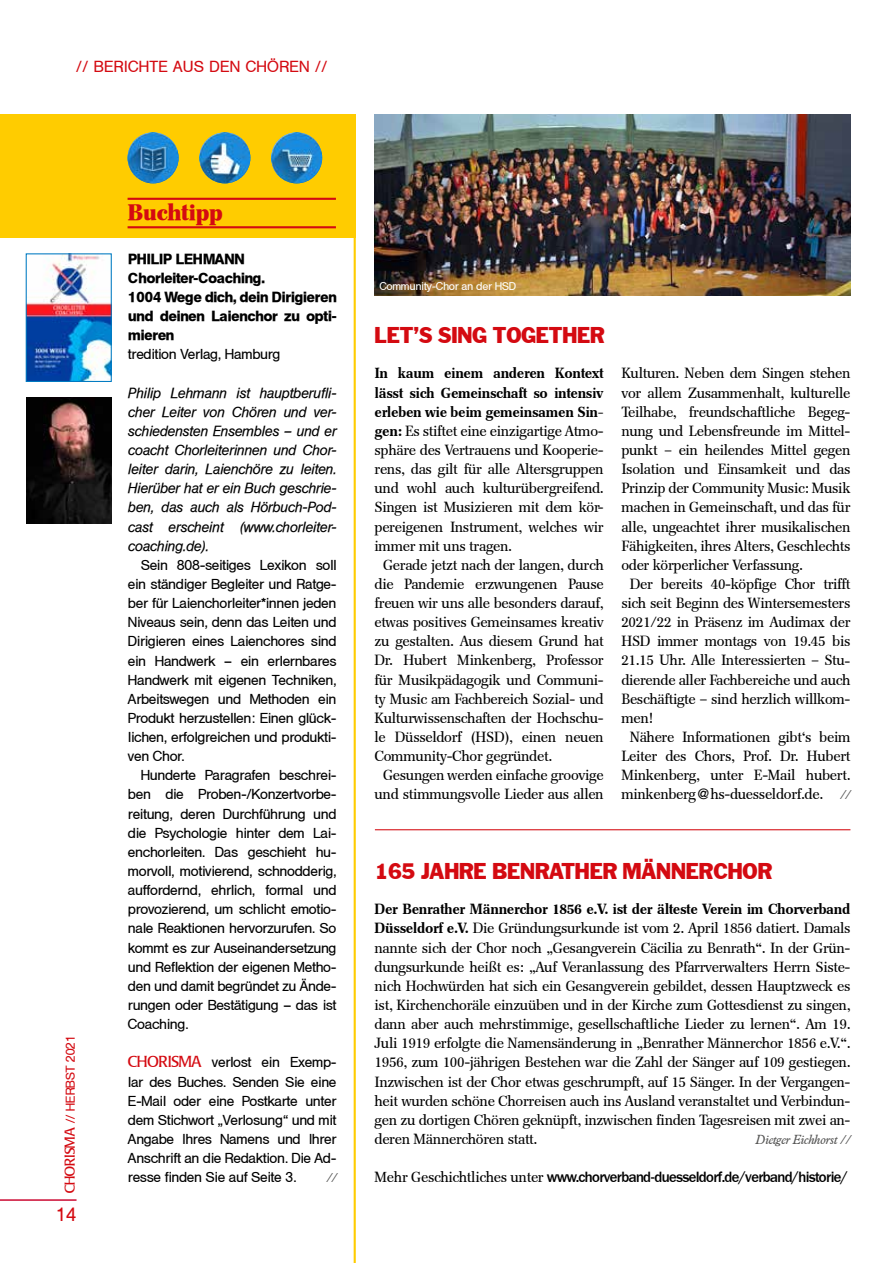
<style>
.page{position:relative;width:893px;height:1263px;background:#fff}
.page>*{position:absolute;margin:0;border:0;box-sizing:border-box;transform-origin:0 0}
.t1{font:22.35px "Frapant Normal";color:#d40a11}
.t2{font:700 22.35px "Frapant Antiqua";color:#d40a11}
.t3{font:19.2px "Helten Normal";color:#d40a11}
.t4{font:15.9px "Helten Normal";letter-spacing:.04em;color:#d40a11}
.t5{font:14.4px/19.2px "Frapant Antiqua Normal";color:#000;text-align:justify}
.t6{font:14.4px/19.2px "Helten Normal";color:#000;text-align:justify}
.t7{font:italic 14.4px/19.2px "Helten";color:#000;text-align:justify}
.t8{font:14.4px/19.2px "Frapant Antiqua Medium Normal";color:#000;text-align:justify}
.t9{font:14.4px/19.2px "Helten Large Normal";color:#000}
.t10{font:14.4px "Frapant Large Normal";letter-spacing:-.01em;color:#000}
.t11{font:12.75px "Helten Normal";color:#d40a11}
.t12{font:italic 12.75px "Plan";color:#565655}
.t13{font:11.1px "Helten Normal";color:#fff}
.s1{font-family:"Polar Normal";font-size:14.4px}
.s2{font-family:"Polar Normal";font-size:15.9px;color:#d40a11}
.s3{font-family:"Frapant Antiqua Medium Normal"}
.s4{font-family:"Plan";font-style:italic;font-size:12.75px;color:#565655}
.s5{font-family:"Frapant Antiqua Normal"}
</style>
<div class="page">
<hr style="left:0;top:1199px;width:77px;height:2px;background:#cc0b33">
<img style="left:375px;top:115px;width:475px;height:181px">
<div style="left:0;top:115px;width:356px;height:123px;background:#fc0"></div>
<hr style="left:354px;top:215px;width:2px;height:1048px;background:#fc0">
<img style="left:128px;top:132px;width:51px;height:51px;border-radius:26px">
<img style="left:199px;top:132px;width:51px;height:51px;border-radius:26px">
<img style="left:271px;top:132px;width:51px;height:51px;border-radius:26px">
<img style="left:28px;top:255px;width:82px;height:125px">
<div style="left:26px;top:253px;width:86px;height:129px;border:1px solid #007ac2"></div>
<img style="left:26px;top:397px;width:85px;height:126px">
<hr style="left:128px;top:226px;width:208px;height:2px;background:#d40a11">
<hr style="left:128px;top:198px;width:208px;height:2px;background:#d40a11">
<hr style="left:375px;top:829px;width:475px;height:1px;background:#d40a11">
<p class="t4" style="left:77px;top:58px;width:252px">// BERICHTE AUS DEN CHÖREN //</p>
<p class="t11" style="left:63px;top:1193px;width:160px;rotate:-90deg"><span class="s1">CHORISMA</span> // HERBST 2021</p>
<h2 class="t3" style="left:56px;top:1203px;width:22px">14</h2>
<h1 class="t2" style="left:128px;top:200px;width:96px">Buchtipp</h1>
<p class="t9" style="left:128px;top:249px;width:210px">PHILIP LEHMANN<br>Chorleiter-Coaching.<br>1004 Wege dich, dein Dirigieren und deinen Laienchor zu opti&shy;mieren</p>
<p class="t6" style="left:128px;top:345px;width:154px">tredition Verlag, Hamburg</p>
<p class="t7" style="left:128px;top:383px;width:210px">Philip Lehmann ist hauptberufli&shy;cher Leiter von Chören und ver&shy;schiedensten Ensembles – und er coacht Chorleiterinnen und Chor&shy;leiter darin, Laienchöre zu leiten.<br>Hierüber hat er ein Buch geschrie&shy;ben, das auch als Hörbuch-Pod&shy;cast erscheint (www.chorleiter&shy;coaching.de).</p>
<p class="t6" style="left:128px;top:555px;width:210px;text-indent:13px">Sein 808-seitiges Lexikon soll ein ständiger Begleiter und Ratge&shy;ber für Laienchorleiter*innen jeden Niveaus sein, denn das Leiten und Dirigieren eines Laienchores sind ein Handwerk – ein erlernbares Handwerk mit eigenen Techniken, Arbeitswegen und Methoden ein Produkt herzustellen: Einen glück&shy;lichen, erfolgreichen und produkti&shy;ven Chor.</p>
<p class="t6" style="left:128px;top:766px;width:210px;text-indent:13px">Hunderte Paragrafen beschrei&shy;ben die Proben-/Konzertvorbe&shy;reitung, deren Durchführung und die Psychologie hinter dem Lai&shy;enchorleiten. Das geschieht hu&shy;morvoll, motivierend, schnodderig, auffordernd, ehrlich, formal und provozierend, um schlicht emotio&shy;nale Reaktionen hervorzurufen. So kommt es zur Auseinandersetzung und Reflektion der eigenen Metho&shy;den und damit begründet zu Ände&shy;rungen oder Bestätigung – das ist Coaching.</p>
<p class="t6" style="left:128px;top:1053px;width:210px"><span class="s2">CHORISMA</span> verlost ein Exemp&shy;lar des Buches. Senden Sie eine E-Mail oder eine Postkarte unter dem Stichwort „Verlosung“ und mit Angabe Ihres Namens und Ihrer Anschrift an die Redaktion. Die Ad&shy;resse finden Sie auf Seite 3.</p>
<p class="t12" style="left:326px;top:1170px;width:12px">//</p>
<p class="t13" style="left:380px;top:280px;width:138px">Community-Chor an der HSD</p>
<h1 class="t1" style="left:375px;top:323px;width:232px">LET’S SING TOGETHER</h1>
<p class="t8" style="left:375px;top:364px;width:230px">In kaum einem anderen Kontext lässt sich Gemeinschaft so intensiv erleben wie beim gemeinsamen Sin-</p>
<p class="t5" style="left:375px;top:422px;width:230px"><span class="s3">gen:</span> Es stiftet eine einzigartige Atmo-</p>
<p class="t5" style="left:375px;top:441px;width:230px">sphäre des Vertrauens und Kooperie-</p>
<p class="t5" style="left:375px;top:460px;width:230px">rens, das gilt für alle Altersgruppen</p>
<p class="t5" style="left:375px;top:479px;width:230px">und wohl auch kulturübergreifend.</p>
<p class="t5" style="left:375px;top:498px;width:230px">Singen ist Musizieren mit dem kör-</p>
<p class="t5" style="left:375px;top:517px;width:230px">pereigenen Instrument, welches wir</p>
<p class="t5" style="left:375px;top:536px;width:139px">immer mit uns tragen.</p>
<p class="t5" style="left:383px;top:556px;width:222px">Gerade jetzt nach der langen, durch</p>
<p class="t5" style="left:375px;top:575px;width:230px">die Pandemie erzwungenen Pause</p>
<p class="t5" style="left:375px;top:594px;width:230px">freuen wir uns alle besonders darauf,</p>
<p class="t5" style="left:375px;top:613px;width:230px">etwas positives Gemeinsames kreativ</p>
<p class="t5" style="left:375px;top:632px;width:230px">zu gestalten. Aus diesem Grund hat</p>
<p class="t5" style="left:375px;top:651px;width:230px">Dr. Hubert Minkenberg, Professor</p>
<p class="t5" style="left:375px;top:670px;width:230px">für Musikpädagogik und Communi-</p>
<p class="t5" style="left:375px;top:690px;width:230px">ty Music am Fachbereich Sozial- und</p>
<p class="t5" style="left:375px;top:709px;width:230px">Kulturwissenschaften der Hochschu-</p>
<p class="t5" style="left:375px;top:728px;width:230px">le Düsseldorf (HSD), einen neuen</p>
<p class="t5" style="left:375px;top:747px;width:179px">Community-Chor gegründet.</p>
<p class="t5" style="left:383px;top:766px;width:222px">Gesungen werden einfache groovige</p>
<p class="t5" style="left:375px;top:785px;width:230px">und stimmungsvolle Lieder aus allen</p>
<p class="t5" style="left:622px;top:364px;width:230px">Kulturen. Neben dem Singen stehen</p>
<p class="t5" style="left:622px;top:383px;width:230px">vor allem Zusammenhalt, kulturelle</p>
<p class="t5" style="left:622px;top:402px;width:230px">Teilhabe, freundschaftliche Begeg-</p>
<p class="t5" style="left:622px;top:422px;width:230px">nung und Lebensfreunde im Mittel-</p>
<p class="t5" style="left:622px;top:441px;width:230px">punkt – ein heilendes Mittel gegen</p>
<p class="t5" style="left:622px;top:460px;width:230px">Isolation und Einsamkeit und das</p>
<p class="t5" style="left:622px;top:479px;width:230px">Prinzip der Community Music: Musik</p>
<p class="t5" style="left:622px;top:498px;width:230px">machen in Gemeinschaft, und das für</p>
<p class="t5" style="left:622px;top:517px;width:230px">alle, ungeachtet ihrer musikalischen</p>
<p class="t5" style="left:622px;top:536px;width:230px">Fähigkeiten, ihres Alters, Geschlechts</p>
<p class="t5" style="left:622px;top:556px;width:183px">oder körperlicher Verfassung.</p>
<p class="t5" style="left:630px;top:575px;width:222px">Der bereits 40-köpfige Chor trifft</p>
<p class="t5" style="left:622px;top:594px;width:230px">sich seit Beginn des Wintersemesters</p>
<p class="t5" style="left:622px;top:613px;width:230px">2021/22 in Präsenz im Audimax der</p>
<p class="t5" style="left:622px;top:632px;width:230px">HSD immer montags von 19.45 bis</p>
<p class="t5" style="left:622px;top:651px;width:230px">21.15 Uhr. Alle Interessierten – Stu-</p>
<p class="t5" style="left:622px;top:670px;width:230px">dierende aller Fachbereiche und auch</p>
<p class="t5" style="left:622px;top:690px;width:230px">Beschäftigte – sind herzlich willkom-</p>
<p class="t5" style="left:622px;top:709px;width:33px">men!</p>
<p class="t5" style="left:630px;top:728px;width:222px">Nähere Informationen gibt‘s beim</p>
<p class="t5" style="left:622px;top:747px;width:230px">Leiter des Chors, Prof. Dr. Hubert</p>
<p class="t5" style="left:622px;top:766px;width:230px">Minkenberg, unter E-Mail hubert.</p>
<p class="t5" style="left:622px;top:785px;width:230px">minkenberg@hs-duesseldorf.de. <span class="s4">//</span></p>
<h1 class="t1" style="left:375px;top:858px;width:399px">165 JAHRE BENRATHER MÄNNERCHOR</h1>
<p class="t8" style="left:375px;top:900px;width:477px">Der Benrather Männerchor 1856 e.V. ist der älteste Verein im Chorverband</p>
<p class="t5" style="left:375px;top:919px;width:477px"><span class="s3">Düsseldorf e.V.</span> Die Gründungsurkunde ist vom 2. April 1856 datiert. Damals nannte sich der Chor noch „Gesangverein Cäcilia zu Benrath“. In der Grün&shy;dungsurkunde heißt es: „Auf Veranlassung des Pfarrverwalters Herrn Siste&shy;nich Hochwürden hat sich ein Gesangverein gebildet, dessen Hauptzweck es ist, Kirchenchoräle einzuüben und in der Kirche zum Gottesdienst zu singen, dann aber auch mehrstimmige, gesellschaftliche Lieder zu lernen“. Am 19.<br>Juli 1919 erfolgte die Namensänderung in „Benrather Männerchor 1856 e.V.“.<br>1956, zum 100-jährigen Bestehen war die Zahl der Sänger auf 109 gestiegen.<br>Inzwischen ist der Chor etwas geschrumpft, auf 15 Sänger. In der Vergangen&shy;heit wurden schöne Chorreisen auch ins Ausland veranstaltet und Verbindun&shy;gen zu dortigen Chören geknüpft, inzwischen finden Tagesreisen mit zwei an&shy;deren Männerchören statt.</p>
<p class="t12" style="left:756px;top:1132px;width:96px">Dietger Eichhorst //</p>
<p class="t10" style="left:375px;top:1169px;width:474px"><span class="s5">Mehr Geschichtliches unter</span> www.chorverband-duesseldorf.de/verband/historie/</p>
</div>
